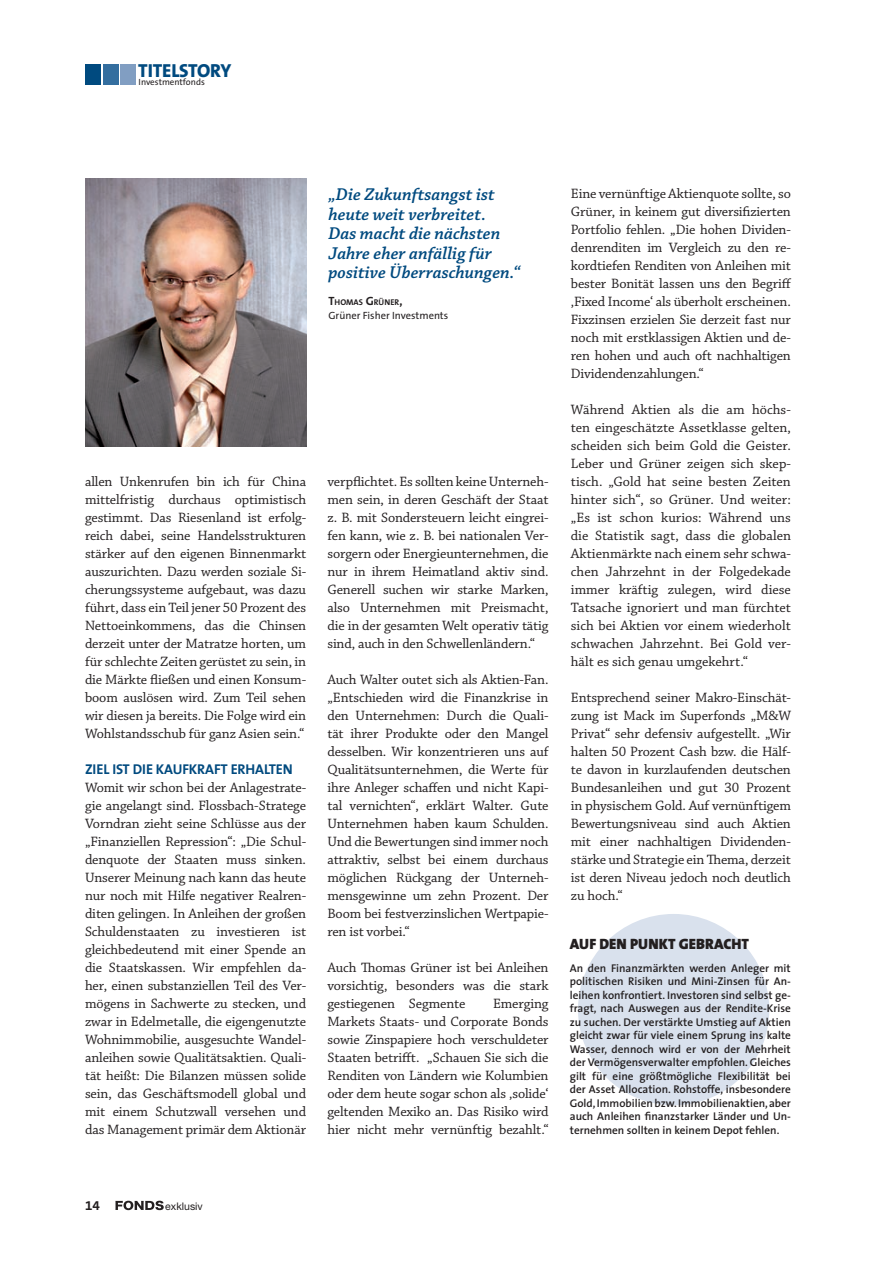
<style>
.page{position:relative;width:893px;height:1263px;background:#fff}
.page>*{position:absolute;margin:0;border:0;box-sizing:border-box;transform-origin:0 0}
.t1{font:800 18.9px "The Sans";letter-spacing:-.01em;color:#004a7f}
.t2{font:italic 600 18px/19.5px "Chaparral Pro";color:#004a7f}
.t3{font:900 15px "The Sans";color:#231f20}
.t4{font:14.25px/18px "Chaparral Pro";letter-spacing:-.01em;color:#231f20;text-align:justify}
.t5{font:700 14.25px "The Sans";letter-spacing:-.01em;color:#004a7f}
.t6{font:12.9px "The Sans Bold Expert";color:#231f20;scale:1.04 1}
.t7{font:600 11.25px/13.5px "The Sans";color:#231f20;text-align:justify}
.t8{font:10.5px "The Sans";color:#231f20}
.t9{font:10.5px "Helvetica Neue";color:#231f20}
.t10{font:9px "The Sans";color:#231f20}
.t11{font:700 8.4px "The Sans";color:#231f20}
.s1{font-size:12px}
</style>
<div class="page">
<svg style="left:115px;top:1201px;width:49px;height:9px"></svg>
<div style="left:578px;top:914px;width:191px;height:191px;background:#d9e1ed;border-radius:50%"></div>
<div style="left:85px;top:65px;width:16px;height:20px;background:#004a7f"></div>
<div style="left:103px;top:65px;width:15px;height:20px;background:#346e9f"></div>
<div style="left:121px;top:65px;width:15px;height:20px;background:#819ec2"></div>
<img style="left:85px;top:179px;width:221px;height:267px">
<h1 class="t1" style="left:138px;top:55px;width:95px">TITELSTORY</h1>
<p class="t10" style="left:139px;top:75px;width:68px">Investmentfonds</p>
<p class="t4" style="left:85px;top:473px;width:223px">allen Unkenrufen bin ich für China mittelfristig durchaus optimistisch gestimmt. Das Riesenland ist erfolg&shy;reich dabei, seine Handelsstrukturen stärker auf den eigenen Binnenmarkt auszurichten. Dazu werden soziale Si&shy;cherungssysteme aufgebaut, was dazu führt, dass ein Teil jener 50 Prozent des Nettoeinkommens, das die Chinsen derzeit unter der Matratze horten, um für schlechte Zeiten gerüstet zu sein, in die Märkte fließen und einen Konsum&shy;boom auslösen wird. Zum Teil sehen wir diesen ja bereits. Die Folge wird ein Wohlstandsschub für ganz Asien sein.“</p>
<p class="t5" style="left:85px;top:757px;width:209px">ZIEL IST DIE KAUFKRAFT ERHALTEN</p>
<p class="t4" style="left:85px;top:779px;width:223px">Womit wir schon bei der Anlagestrate&shy;gie angelangt sind. Flossbach-Stratege Vorndran zieht seine Schlüsse aus der „Finanziellen Repression“: „Die Schul&shy;denquote der Staaten muss sinken.<br>Unserer Meinung nach kann das heute nur noch mit Hilfe negativer Realren&shy;diten gelingen. In Anleihen der großen Schuldenstaaten zu investieren ist gleichbedeutend mit einer Spende an die Staatskassen. Wir empfehlen da&shy;her, einen substanziellen Teil des Ver&shy;mögens in Sachwerte zu stecken, und zwar in Edelmetalle, die eigengenutzte Wohnimmobilie, ausgesuchte Wandel&shy;anleihen sowie Qualitätsaktien. Quali&shy;tät heißt: Die Bilanzen müssen solide sein, das Geschäftsmodell global und mit einem Schutzwall versehen und das Management primär dem Aktionär</p>
<p class="t2" style="left:328px;top:186px;width:193px">„Die Zukunftsangst ist heute weit verbreitet.<br>Das macht die nächsten<br>Jahre eher anfällig für positive Überraschungen.“</p>
<p class="t11" style="left:328px;top:296px;width:75px"><span class="s1">T</span>HOMAS <span class="s1">G</span>RÜNER<span class="s1">,</span></p>
<p class="t8" style="left:328px;top:307px;width:121px">Grüner Fisher Investments</p>
<p class="t4" style="left:327px;top:473px;width:223px">verpflichtet. Es sollten keine Unterneh&shy;men sein, in deren Geschäft der Staat z. B. mit Sondersteuern leicht eingrei&shy;fen kann, wie z. B. bei nationalen Ver&shy;sorgern oder Energieunternehmen, die nur in ihrem Heimatland aktiv sind.<br>Generell suchen wir starke Marken, also Unternehmen mit Preismacht, die in der gesamten Welt operativ tätig sind, auch in den Schwellenländern.“</p>
<p class="t4" style="left:327px;top:671px;width:223px">Auch Walter outet sich als Aktien-Fan. „Entschieden wird die Finanzkrise in den Unternehmen: Durch die Quali&shy;tät ihrer Produkte oder den Mangel desselben. Wir konzentrieren uns auf Qualitätsunternehmen, die Werte für ihre Anleger schaffen und nicht Kapi&shy;tal vernichten“, erklärt Walter. Gute Unternehmen haben kaum Schulden.<br>Und die Bewertungen sind immer noch attraktiv, selbst bei einem durchaus möglichen Rückgang der Unterneh&shy;mensgewinne um zehn Prozent. Der Boom bei festverzinslichen Wertpapie&shy;ren ist vorbei.“</p>
<p class="t4" style="left:327px;top:959px;width:223px">Auch Thomas Grüner ist bei Anleihen vorsichtig, besonders was die stark gestiegenen Segmente</p>
<p class="t4" style="left:327px;top:995px;width:223px;text-indent:166px">Emerging Markets Staats- und Corporate Bonds sowie Zinspapiere hoch verschuldeter Staaten betrifft. „Schauen Sie sich die Renditen von Ländern wie Kolumbien oder dem heute sogar schon als ‚solide‘ geltenden Mexiko an. Das Risiko wird hier nicht mehr vernünftig bezahlt.“</p>
<p class="t4" style="left:571px;top:185px;width:222px">Eine vernünftige Aktienquote sollte, so Grüner, in keinem gut diversifizierten Portfolio fehlen. „Die hohen Dividen&shy;denrenditen im Vergleich zu den re&shy;kordtiefen Renditen von Anleihen mit bester Bonität lassen uns den Begriff ‚Fixed Income‘ als überholt erscheinen.<br>Fixzinsen erzielen Sie derzeit fast nur noch mit erstklassigen Aktien und de&shy;ren hohen und auch oft nachhaltigen Dividendenzahlungen.“</p>
<p class="t4" style="left:571px;top:401px;width:222px">Während Aktien als die am höchs&shy;ten eingeschätzte Assetklasse gelten, scheiden sich beim Gold die Geister.<br>Leber und Grüner zeigen sich skep&shy;tisch. „Gold hat seine besten Zeiten hinter sich“, so Grüner. Und weiter: „Es ist schon kurios: Während uns die Statistik sagt, dass die globalen Aktienmärkte nach einem sehr schwa&shy;chen Jahrzehnt in der Folgedekade immer kräftig zulegen, wird diese Tatsache ignoriert und man fürchtet sich bei Aktien vor einem wiederholt schwachen Jahrzehnt. Bei Gold ver&shy;hält es sich genau umgekehrt.“</p>
<p class="t4" style="left:571px;top:689px;width:222px">Entsprechend seiner Makro-Einschät&shy;zung ist Mack im Superfonds „M&amp;W Privat“ sehr defensiv aufgestellt. „Wir halten 50 Prozent Cash bzw. die Hälf&shy;te davon in kurzlaufenden deutschen Bundesanleihen und gut 30 Prozent in physischem Gold. Auf vernünftigem Bewertungsniveau sind auch Aktien mit einer nachhaltigen Dividenden&shy;stärke und Strategie ein Thema, derzeit ist deren Niveau jedoch noch deutlich zu hoch.“</p>
<p class="t3" style="left:570px;top:931px;width:181px">AUF DEN PUNKT GEBRACHT</p>
<p class="t7" style="left:570px;top:961px;width:223px">An den Finanzmärkten werden Anleger mit politischen Risiken und Mini-Zinsen für An&shy;leihen konfrontiert. Investoren sind selbst ge&shy;fragt, nach Auswegen aus der Rendite-Krise zu suchen. Der verstärkte Umstieg auf Aktien gleicht zwar für viele einem Sprung ins kalte Wasser, dennoch wird er von der Mehrheit der Vermögensverwalter empfohlen. Gleiches gilt für eine größtmögliche Flexibilität bei der Asset Allocation. Rohstoffe, insbesondere Gold, Immobilien bzw. Immobilienaktien, aber auch Anleihen finanzstarker Länder und Un&shy;ternehmen sollten in keinem Depot fehlen.</p>
<p class="t6" style="left:85px;top:1195px;width:16px">14</p>
<p class="t9" style="left:165px;top:1200px;width:39px">exklusiv</p>
</div>
